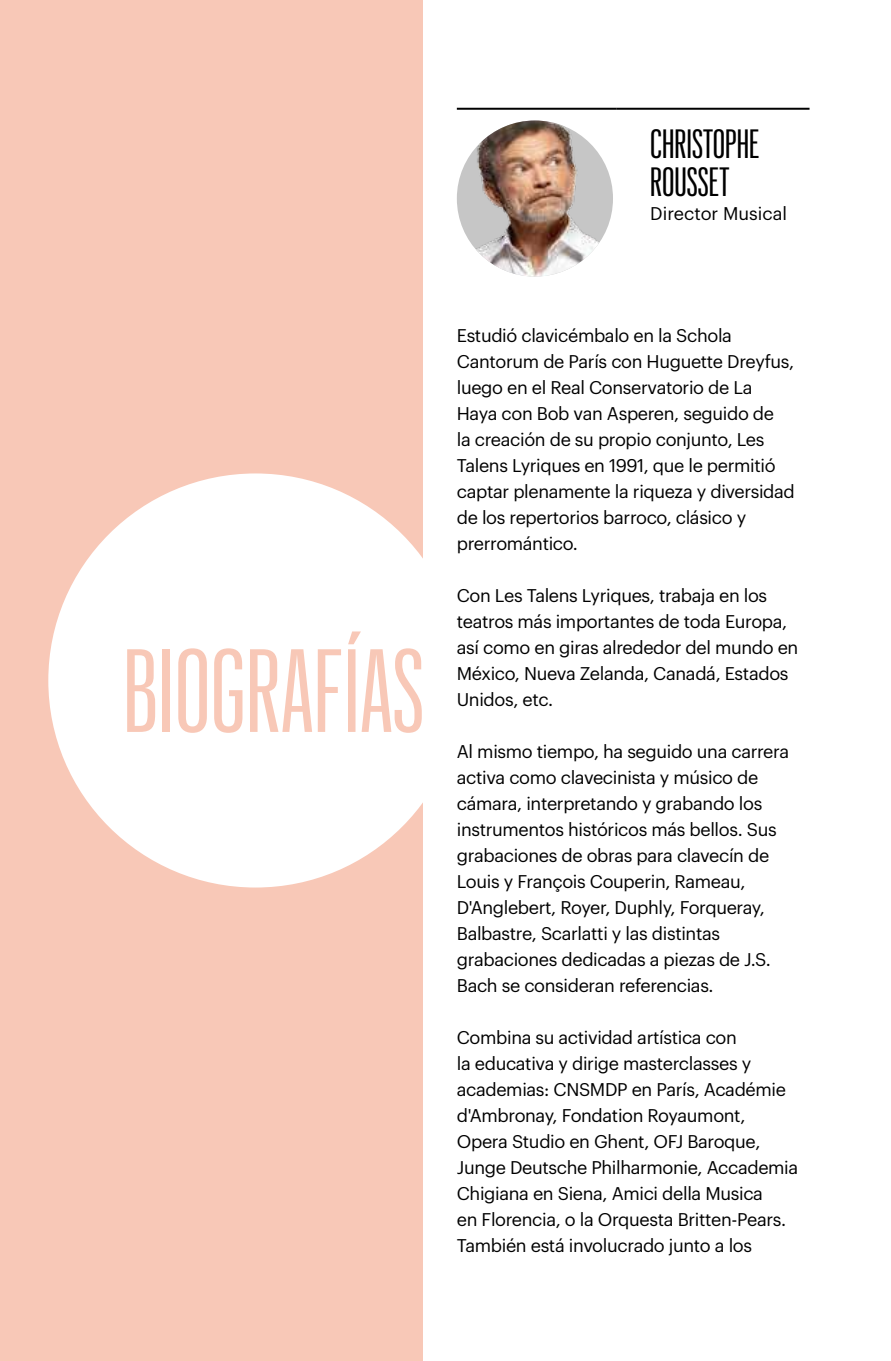
<style>
.page{position:relative;width:891px;height:1361px;background:#fff}
.page>*{position:absolute;margin:0;border:0;box-sizing:border-box;transform-origin:0 0}
.t1{font:115.6px "Graphik XX Cond";color:#f8c8b7}
.t2{font:40px/38px "Graphik XX Cond";color:#000}
.t3{font:18px/26px "Graphik";letter-spacing:-.02em;color:#000}
.t4{font:18px "Graphik";color:#000}
</style>
<div class="page">
<div style="left:0;top:0;width:422px;height:1361px;background:#f8c8b7"></div>
<div style="left:48px;top:473px;width:414px;height:414px;background:#fff;border-radius:50%"></div>
<hr style="left:456px;top:108px;width:160px;height:2px;background:#000">
<hr style="left:616px;top:108px;width:193px;height:2px;background:#000">
<img style="left:456px;top:120px;width:156px;height:156px;border-radius:78px">
<h2 class="t2" style="left:650px;top:123px;width:111px">CHRISTOPHE<br>ROUSSET</h2>
<p class="t4" style="left:650px;top:200px;width:138px">Director Musical</p>
<h1 class="t1" style="left:123px;top:617px;width:303px">BIOGRAFÍAS</h1>
<p class="t3" style="left:456px;top:321px;width:339px">Estudió clavicémbalo en la Schola Cantorum de París con Huguette Dreyfus, luego en el Real Conservatorio de La Haya con Bob van Asperen, seguido de<br>la creación de su propio conjunto, Les Talens Lyriques en 1991, que le permitió captar plenamente la riqueza y diversidad de los repertorios barroco, clásico y prerromántico.</p>
<p class="t3" style="left:456px;top:581px;width:343px">Con Les Talens Lyriques, trabaja en los teatros más importantes de toda Europa, así como en giras alrededor del mundo en México, Nueva Zelanda, Canadá, Estados Unidos, etc.</p>
<p class="t3" style="left:456px;top:737px;width:334px">Al mismo tiempo, ha seguido una carrera activa como clavecinista y músico de cámara, interpretando y grabando los instrumentos históricos más bellos. Sus grabaciones de obras para clavecín de Louis y François Couperin, Rameau, D'Anglebert, Royer, Duphly, Forqueray, Balbastre, Scarlatti y las distintas grabaciones dedicadas a piezas de J.S.<br>Bach se consideran referencias.</p>
<p class="t3" style="left:456px;top:1023px;width:343px">Combina su actividad artística con<br>la educativa y dirige masterclasses y academias: CNSMDP en París, Académie d'Ambronay, Fondation Royaumont, Opera Studio en Ghent, OFJ Baroque, Junge Deutsche Philharmonie, Accademia Chigiana en Siena, Amici della Musica<br>en Florencia, o la Orquesta Britten-Pears.<br>También está involucrado junto a los</p>
</div>
